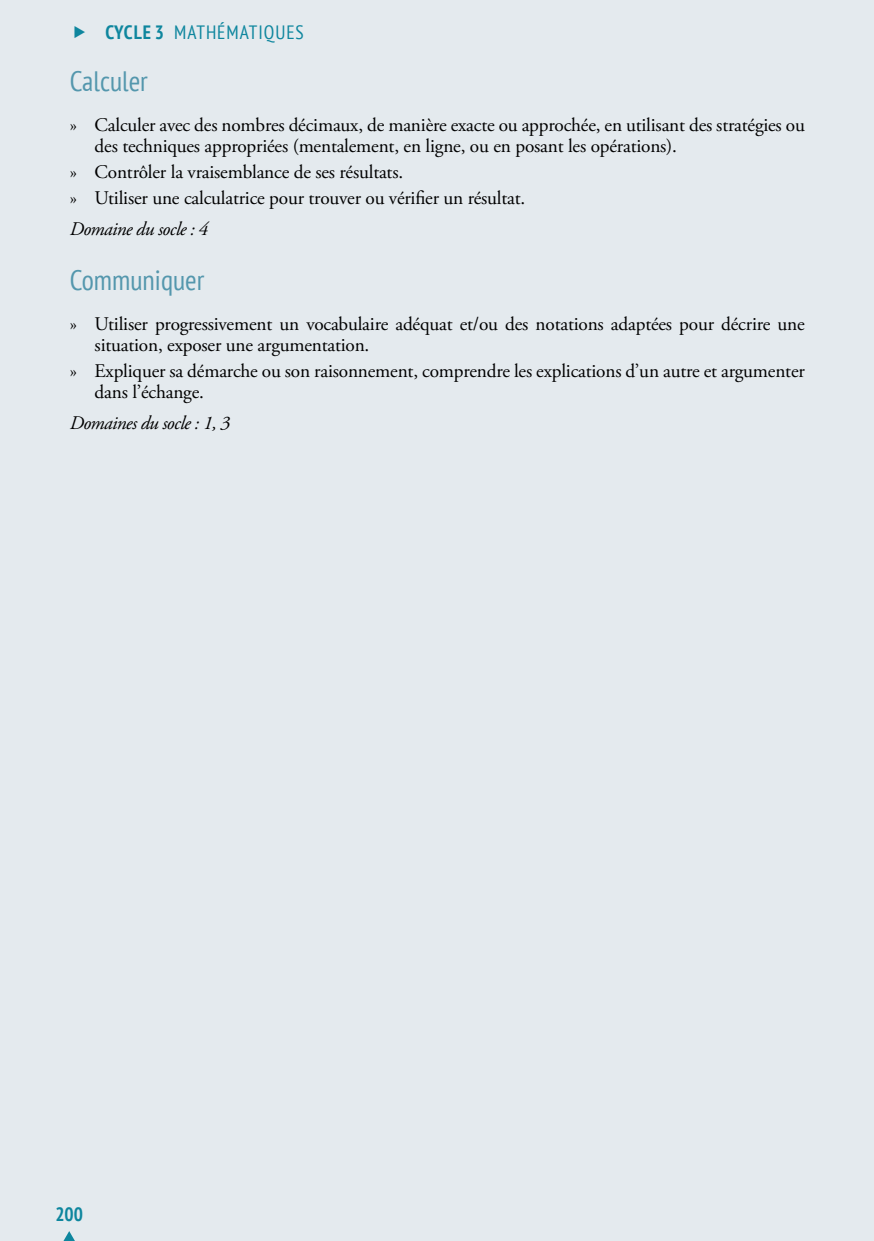
<style>
.page{position:relative;width:874px;height:1241px;background:#fff}
.page>*{position:absolute;margin:0;border:0;box-sizing:border-box;transform-origin:0 0}
.t1{font:condensed 28px "PT Sans";color:#5497ad}
.t2{font:19.25px/21px "Adobe Garamond Pro";letter-spacing:-.01em;color:#000}
.t3{font:italic 19.25px "Adobe Garamond Pro";letter-spacing:-.03em;color:#000}
.t4{font:condensed 19.25px "PT Sans";letter-spacing:.02em;color:#0e869e}
.t5{font:700 condensed 19.25px "PT Sans";color:#0e869e}
.s1{font-weight:700}
</style>
<div class="page">
<div style="left:0;top:0;width:873px;height:1240px;background:#e4eaee"></div>
<svg style="left:64px;top:1231px;width:11px;height:9px"></svg>
<p class="t4" style="left:105px;top:20px;width:180px"><span class="s1">Cycle 3</span> MATHÉMATI QUES</p>
<h1 class="t1" style="left:70px;top:63px;width:80px">Calculer</h1>
<p class="t2" style="left:95px;top:115px;width:711px;text-indent:-25px">» Calculer avec des nombres décimaux, de manière exacte ou approchée, en utilisant des stratégies ou des techniques appropriées (mentalement, en ligne, ou en posant les opérations).</p>
<p class="t2" style="left:70px;top:160px;width:457px;line-height:25.9px">» Contrôler la vraisemblance de ses résultats.<br>» Utiliser une calculatrice pour trouver ou vérifier un résultat.</p>
<p class="t3" style="left:70px;top:217px;width:140px">Domaine du socle : 4</p>
<h1 class="t1" style="left:70px;top:262px;width:136px">Communiquer</h1>
<p class="t2" style="left:95px;top:314px;width:711px;text-indent:-25px">» Utiliser progressivement un vocabulaire adéquat et/ou des notations adaptées pour décrire une situation, exposer une argumentation.</p>
<p class="t2" style="left:95px;top:361px;width:711px;text-indent:-25px">» Expliquer sa démarche ou son raisonnement, comprendre les explications d’un autre et argumenter dans l’échange.</p>
<p class="t3" style="left:70px;top:411px;width:162px">Domaines du socle : 1, 3</p>
<p class="t5" style="left:55px;top:1201px;width:29px">200</p>
</div>
